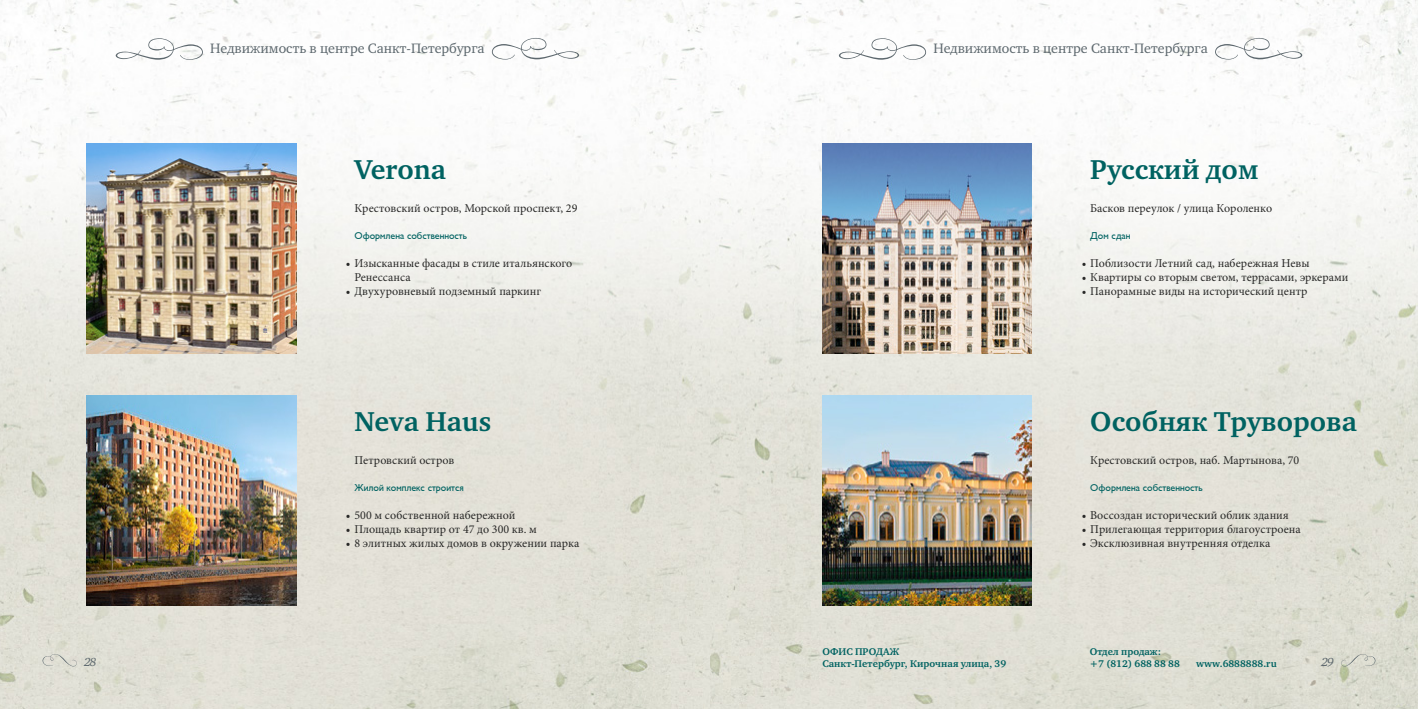
<style>
.page{position:relative;width:1418px;height:709px;background:#fff}
.page>*{position:absolute;margin:0;border:0;box-sizing:border-box;transform-origin:0 0}
.t1{font:700 28px "Charter C";color:#006261}
.t2{font:14px "Charter C";color:#5c676d}
.t3{font:12px/14.4px "Minion Pro";color:#272726}
.t4{font:italic 12px "Charter C";color:#5c676d}
.t5{font:700 10px/12px "Charter C";color:#006261}
.t6{font:10px "Gals";color:#006261}
</style>
<div class="page">
<img style="left:0;top:0;width:1417px;height:709px">
<svg style="left:43px;top:654px;width:34px;height:12px"></svg>
<svg style="left:1341px;top:654px;width:34px;height:12px"></svg>
<svg style="left:492px;top:38px;width:87px;height:22px"></svg>
<svg style="left:116px;top:38px;width:87px;height:22px"></svg>
<svg style="left:1215px;top:38px;width:87px;height:22px"></svg>
<svg style="left:838px;top:38px;width:88px;height:22px"></svg>
<img style="left:87px;top:144px;width:209px;height:209px">
<img style="left:87px;top:396px;width:209px;height:209px">
<img style="left:822px;top:144px;width:209px;height:209px">
<img style="left:822px;top:396px;width:209px;height:209px">
<p class="t2" style="left:210px;top:41px;width:276px">Недвижимость в центре Санкт-Петербурга</p>
<p class="t2" style="left:933px;top:41px;width:276px">Недвижимость в центре Санкт-Петербурга</p>
<h1 class="t1" style="left:354px;top:154px;width:93px">Verona</h1>
<h1 class="t1" style="left:1090px;top:154px;width:170px">Русский дом</h1>
<p class="t3" style="left:354px;top:201px;width:224px">Крестовский остров, Морской проспект, 29</p>
<p class="t6" style="left:354px;top:230px;width:114px">Оформлена собственность</p>
<p class="t3" style="left:1090px;top:201px;width:183px">Басков переулок / улица Короленко</p>
<p class="t6" style="left:1090px;top:230px;width:42px">Дом сдан</p>
<p class="t3" style="left:354px;top:256px;width:219px;text-indent:-9px">• Изысканные фасады в стиле итальянского<br>Ренессанса</p>
<p class="t3" style="left:346px;top:284px;width:197px">• Двухуровневый подземный паркинг</p>
<p class="t3" style="left:1081px;top:256px;width:229px">• Поблизости Летний сад, набережная Невы</p>
<p class="t3" style="left:1081px;top:270px;width:268px">• Квартиры со вторым светом, террасами, эркерами</p>
<p class="t3" style="left:1081px;top:284px;width:227px">• Панорамные виды на исторический центр</p>
<h1 class="t1" style="left:354px;top:406px;width:138px">Neva Haus</h1>
<h1 class="t1" style="left:1090px;top:406px;width:268px">Особняк Труворова</h1>
<p class="t3" style="left:354px;top:453px;width:101px">Петровский оcтров</p>
<p class="t6" style="left:354px;top:482px;width:111px">Жилой комплекс строится</p>
<p class="t3" style="left:346px;top:507px;width:171px">• 500 м собственной набережной</p>
<p class="t3" style="left:346px;top:522px;width:192px">• Площадь квартир от 47 до 300 кв. м</p>
<p class="t3" style="left:346px;top:536px;width:235px">• 8 элитных жилых домов в окружении парка</p>
<p class="t3" style="left:1090px;top:453px;width:211px">Крестовский оcтров, наб. Мартынова, 70</p>
<p class="t6" style="left:1090px;top:482px;width:114px">Оформлена собственность</p>
<p class="t3" style="left:1081px;top:507px;width:209px">• Воссоздан исторический облик здания</p>
<p class="t3" style="left:1081px;top:522px;width:221px">• Прилегающая территория благоустроена</p>
<p class="t3" style="left:1081px;top:536px;width:190px">• Эксклюзивная внутренняя отделка</p>
<p class="t5" style="left:822px;top:645px;width:185px">ОФИС ПРОДАЖ<br>Санкт-Петербург, Кирочная улица, 39</p>
<p class="t5" style="left:1089px;top:645px;width:91px">Отдел продаж:<br>+7 (812) 688 88 88</p>
<p class="t5" style="left:1196px;top:657px;width:82px">www.6888888.ru</p>
<p class="t4" style="left:84px;top:655px;width:14px">28</p>
<p class="t4" style="left:1321px;top:655px;width:14px">29</p>
</div>
